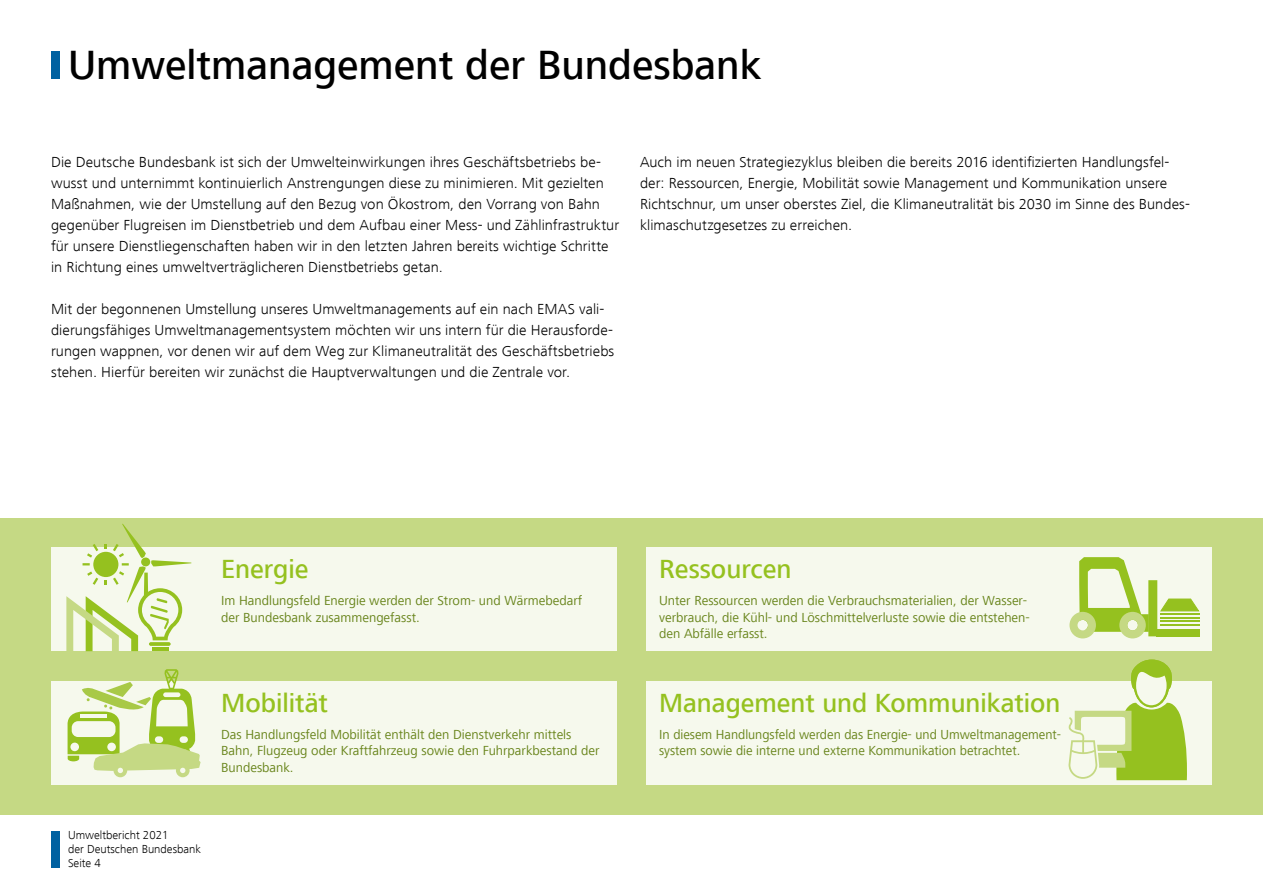
<style>
.page{position:relative;width:1263px;height:893px;background:#fff}
.page>*{position:absolute;margin:0;border:0;box-sizing:border-box;transform-origin:0 0}
.t1{font:500 42px "Frutiger Next LTCE";color:#000}
.H5_gruen{font:500 27px "Frutiger Next LTCE";color:#95c11f}
.t2{font:300 15px/21px "Frutiger Next LTCE";letter-spacing:.005em;color:#000}
.t3{font:13.5px/16.5px "Frutiger Next LTCE";color:#69851c}
.t4{font:300 12px/14.4px "Frutiger Next LTCE";color:#000}
</style>
<div class="page">
<div style="left:51px;top:831px;width:9px;height:36px;background:#0061a1"></div>
<div style="left:51px;top:51px;width:9px;height:28px;background:#0061a1"></div>
<div style="left:0;top:518px;width:1263px;height:296px;background:#c5d984"></div>
<div style="left:646px;top:681px;width:566px;height:103px;background:#f6f9ed"></div>
<div style="left:646px;top:548px;width:566px;height:103px;background:#f6f9ed"></div>
<div style="left:51px;top:681px;width:566px;height:103px;background:#f6f9ed"></div>
<div style="left:51px;top:548px;width:566px;height:103px;background:#f6f9ed"></div>
<svg style="left:1069px;top:557px;width:131px;height:81px"></svg>
<svg style="left:67px;top:669px;width:134px;height:108px"></svg>
<svg style="left:66px;top:524px;width:125px;height:127px"></svg>
<svg style="left:149px;top:642px;width:22px;height:4px"></svg>
<hr style="left:152px;top:647px;width:16px;height:4px;background:#95c11f">
<svg style="left:1068px;top:660px;width:119px;height:120px"></svg>
<h1 class="t1" style="left:68px;top:41px;width:695px">Umweltmanagement der Bundesbank</h1>
<p class="t2" style="left:51px;top:152px;width:570px">Die Deutsche Bundesbank ist sich der Umwelteinwirkungen ihres Geschäftsbetriebs be&shy;wusst und unternimmt kontinuierlich Anstrengungen diese zu minimieren. Mit gezielten Maßnahmen, wie der Umstellung auf den Bezug von Ökostrom, den Vorrang von Bahn gegenüber Flugreisen im Dienstbetrieb und dem Aufbau einer Mess- und Zählinfrastruktur für unsere Dienstliegenschaften haben wir in den letzten Jahren bereits wichtige Schritte in Richtung eines umweltverträglicheren Dienstbetriebs getan.</p>
<p class="t2" style="left:51px;top:299px;width:565px">Mit der begonnenen Umstellung unseres Umweltmanagements auf ein nach EMAS vali&shy;dierungsfähiges Umweltmanagementsystem möchten wir uns intern für die Herausforde&shy;rungen wappnen, vor denen wir auf dem Weg zur Klimaneutralität des Geschäftsbetriebs stehen. Hierfür bereiten wir zunächst die Hauptverwaltungen und die Zentrale vor.</p>
<p class="t2" style="left:640px;top:152px;width:550px">Auch im neuen Strategiezyklus bleiben die bereits 2016 identifizierten Handlungsfel&shy;der: Ressourcen, Energie, Mobilität sowie Management und Kommunikation unsere Richtschnur, um unser oberstes Ziel, die Klimaneutralität bis 2030 im Sinne des Bundes&shy;klimaschutzgesetzes zu erreichen.</p>
<h5 class="H5_gruen" style="left:221px;top:554px;width:89px">Energie</h5>
<h6 class="t3" style="left:221px;top:593px;width:362px">Im Handlungsfeld Energie werden der Strom- und Wärmebedarf der Bundesbank zusammengefasst.</h6>
<h5 class="H5_gruen" style="left:221px;top:687px;width:108px">Mobilität</h5>
<h6 class="t3" style="left:221px;top:726px;width:380px">Das Handlungsfeld Mobilität enthält den Dienstverkehr mittels<br>Bahn, Flugzeug oder Kraftfahrzeug sowie den Fuhrparkbestand der<br>Bundesbank.</h6>
<p class="t4" style="left:68px;top:828px;width:135px">Umweltbericht 2021<br>der Deutschen Bundesbank<br>Seite 4</p>
<h5 class="H5_gruen" style="left:659px;top:554px;width:134px">Ressourcen</h5>
<h6 class="t3" style="left:659px;top:593px;width:372px">Unter Ressourcen werden die Verbrauchsmaterialien, der Wasser&shy;verbrauch, die Kühl- und Löschmittelverluste sowie die entstehen&shy;den Abfälle erfasst.</h6>
<h5 class="H5_gruen" style="left:659px;top:687px;width:403px">Management und Kommunikation</h5>
<h6 class="t3" style="left:659px;top:726px;width:403px">In diesem Handlungsfeld werden das Energie- und Umweltmanagement&shy;system sowie die interne und externe Kommunikation betrachtet.</h6>
</div>
